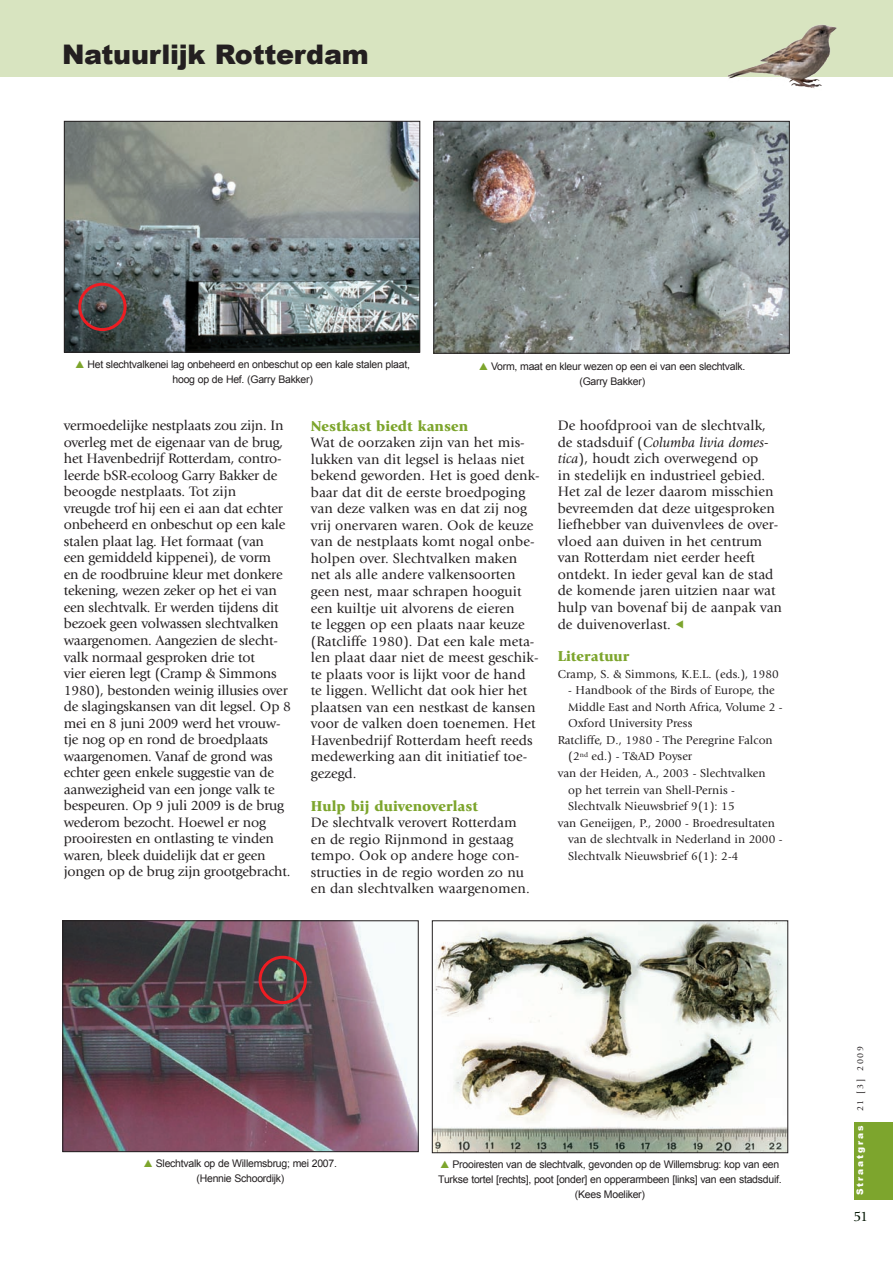
<style>
.page{position:relative;width:893px;height:1263px;background:#fff}
.page>*{position:absolute;margin:0;border:0;box-sizing:border-box;transform-origin:0 0}
.auteurstekst{font:900 27px "Arial";letter-spacing:-.01em;color:#231f20}
.kop{font:900 15px "Giovanni";letter-spacing:.005em;color:#7da52d}
.kop-2{font:14.25px/16.5px "Giovanni";letter-spacing:.005em;color:#231f20}
.kop-3{font:14.25px/16.5px "Giovanni";letter-spacing:-.015em;color:#231f20}
.kop-4{font:14.25px "Giovanni";color:#011400}
.kop-5{font:12px "Giovanni";letter-spacing:.005em;color:#231f20}
.kop-6{font:10.5px/15px "Arial";letter-spacing:-.025em;color:#231f20;text-align:center}
.Normaal{font:900 9px "Arial";letter-spacing:.205em;color:#fff}
.Normaal-2{font:9px "Giovanni";letter-spacing:.185em;color:#231f20}
.s1{font-family:"European Pi Three";color:#7da52d}
.s2{font-style:italic}
.s3{font-family:"European Pi Three";font-size:10.5px;color:#7da52d}
</style>
<div class="page">
<div style="left:855px;top:1122px;width:38px;height:77px;background:#7da52d"></div>
<div style="left:0;top:0;width:893px;height:77px;background:#d8e4c0"></div>
<img style="left:728px;top:25px;width:109px;height:64px">
<img style="left:66px;top:123px;width:352px;height:227px">
<div style="left:64px;top:121px;width:356px;height:231px;border:1px solid #231f20"></div>
<img style="left:436px;top:123px;width:351px;height:228px">
<div style="left:434px;top:121px;width:355px;height:232px;border:1px solid #231f20"></div>
<img style="left:65px;top:923px;width:351px;height:227px">
<div style="left:63px;top:921px;width:355px;height:231px;border:1px solid #231f20"></div>
<img style="left:434px;top:923px;width:352px;height:228px">
<div style="left:432px;top:921px;width:356px;height:232px;border:1px solid #231f20"></div>
<div style="left:259px;top:956px;width:48px;height:48px;border:3px solid #ee1d23;border-radius:50%"></div>
<div style="left:78px;top:283px;width:49px;height:48px;border:3px solid #ee1d23;border-radius:50%"></div>
<p class="auteurstekst" style="left:62px;top:39px;width:308px">Natuurlijk Rotterdam</p>
<p class="kop-6" style="left:76px;top:357px;width:336px"><span class="s1">G</span> Het slechtvalkenei lag onbeheerd en onbeschut op een kale stalen plaat, hoog op de Hef. (Garry Bakker)</p>
<p class="kop-6" style="left:479px;top:358px;width:268px"><span class="s1">G</span> Vorm, maat en kleur wezen op een ei van een slechtvalk.</p>
<p class="kop-6" style="left:579px;top:373px;width:67px">(Garry Bakker)</p>
<p class="kop-3" style="left:64px;top:418px;width:221px">vermoedelijke nestplaats zou zijn. In overleg met de eigenaar van de brug, het Havenbedrijf Rotterdam, contro&shy;leerde bSR-ecoloog Garry Bakker de beoogde nestplaats. Tot zijn</p>
<p class="kop-3" style="left:64px;top:500px;width:229px">vreugde trof hij een ei aan dat echter onbeheerd en onbeschut op een kale stalen plaat lag. Het formaat (van<br>een gemiddeld kippenei), de vorm<br>en de roodbruine kleur met donkere tekening, wezen zeker op het ei van een slechtvalk. Er werden tijdens dit bezoek geen volwassen slechtvalken waargenomen. Aangezien de slecht&shy;valk normaal gesproken drie tot<br>vier eieren legt (Cramp &amp; Simmons 1980), bestonden weinig illusies over de slagingskansen van dit legsel. Op 8 mei en 8 juni 2009 werd het vrouw&shy;tje nog op en rond de broedplaats waargenomen. Vanaf de grond was echter geen enkele suggestie van de aanwezigheid van een jonge valk te bespeuren. Op 9 juli 2009 is de brug wederom bezocht. Hoewel er nog prooiresten en ontlasting te vinden waren, bleek duidelijk dat er geen jongen op de brug zijn grootgebracht.</p>
<p class="kop" style="left:311px;top:417px;width:159px">Nestkast biedt kansen</p>
<p class="kop-2" style="left:311px;top:435px;width:230px">Wat de oorzaken zijn van het mis&shy;lukken van dit legsel is helaas niet bekend geworden. Het is goed denk&shy;baar dat dit de eerste broedpoging van deze valken was en dat zij nog vrij onervaren waren. Ook de keuze van de nestplaats komt nogal onbe&shy;holpen over. Slechtvalken maken net als alle andere valkensoorten geen nest, maar schrapen hooguit een kuiltje uit alvorens de eieren<br>te leggen op een plaats naar keuze (Ratcliffe 1980). Dat een kale meta&shy;len plaat daar niet de meest geschik&shy;te plaats voor is lijkt voor de hand te liggen. Wellicht dat ook hier het plaatsen van een nestkast de kansen voor de valken doen toenemen. Het Havenbedrijf Rotterdam heeft reeds medewerking aan dit initiatief toe&shy;gezegd.</p>
<p class="kop" style="left:311px;top:796px;width:169px">Hulp bij duivenoverlast</p>
<p class="kop-2" style="left:311px;top:814px;width:220px">De slechtvalk verovert Rotterdam en de regio Rijnmond in gestaag tempo. Ook op andere hoge con&shy;structies in de regio worden zo nu en dan slechtvalken waargenomen.</p>
<p class="kop-2" style="left:558px;top:418px;width:226px">De hoofdprooi van de slechtvalk, de stadsduif (<span class="s2">Columba livia domes&shy;tica</span>), houdt zich overwegend op<br>in stedelijk en industrieel gebied.<br>Het zal de lezer daarom misschien bevreemden dat deze uitgesproken liefhebber van duivenvlees de over&shy;vloed aan duiven in het centrum van Rotterdam niet eerder heeft ontdekt. In ieder geval kan de stad de komende jaren uitzien naar wat hulp van bovenaf bij de aanpak van de duivenoverlast. <span class="s3">F</span></p>
<p class="kop" style="left:558px;top:647px;width:73px">Literatuur</p>
<p class="kop-5" style="left:558px;top:667px;width:223px">Cramp, S. &amp; Simmons, K.E.L. (eds.), 1980</p>
<p class="kop-5" style="left:568px;top:684px;width:208px">- Handbook of the Birds of Europe, the</p>
<p class="kop-5" style="left:568px;top:700px;width:216px">Middle East and North Africa, Volume 2 -</p>
<p class="kop-5" style="left:568px;top:717px;width:126px">Oxford University Press</p>
<p class="kop-5" style="left:558px;top:733px;width:217px">Ratcliffe, D., 1980 - The Peregrine Falcon</p>
<p class="kop-5" style="left:568px;top:750px;width:126px">(2<sup>nd</sup> ed.) - T&amp;AD Poyser</p>
<p class="kop-5" style="left:558px;top:766px;width:209px">van der Heiden, A., 2003 - Slechtvalken</p>
<p class="kop-5" style="left:568px;top:783px;width:168px">op het terrein van Shell-Pernis -</p>
<p class="kop-5" style="left:568px;top:799px;width:168px">Slechtvalk Nieuwsbrief 9(1): 15</p>
<p class="kop-5" style="left:558px;top:816px;width:219px">van Geneijgen, P., 2000 - Broedresultaten</p>
<p class="kop-5" style="left:568px;top:832px;width:216px">van de slechtvalk in Nederland in 2000 -</p>
<p class="kop-5" style="left:568px;top:849px;width:172px">Slechtvalk Nieuwsbrief 6(1): 2-4</p>
<p class="kop-6" style="left:144px;top:1156px;width:195px"><span class="s1">G</span> Slechtvalk op de Willemsbrug; mei 2007.</p>
<p class="kop-6" style="left:197px;top:1171px;width:89px">(Hennie Schoordijk)</p>
<p class="kop-6" style="left:438px;top:1157px;width:345px"><span class="s1">G</span> Prooiresten van de slechtvalk, gevonden op de Willemsbrug: kop van een<br>Turkse tortel [rechts], poot [onder] en opperarmbeen [links] van een stadsduif. (Kees Moeliker)</p>
<p class="Normaal-2" style="left:855px;top:1111px;width:66px;rotate:-90deg">21 [3] 2009</p>
<p class="Normaal" style="left:855px;top:1195px;width:70px;rotate:-90deg">Straatgras</p>
<p class="kop-4" style="left:853px;top:1208px;width:16px">51</p>
</div>
